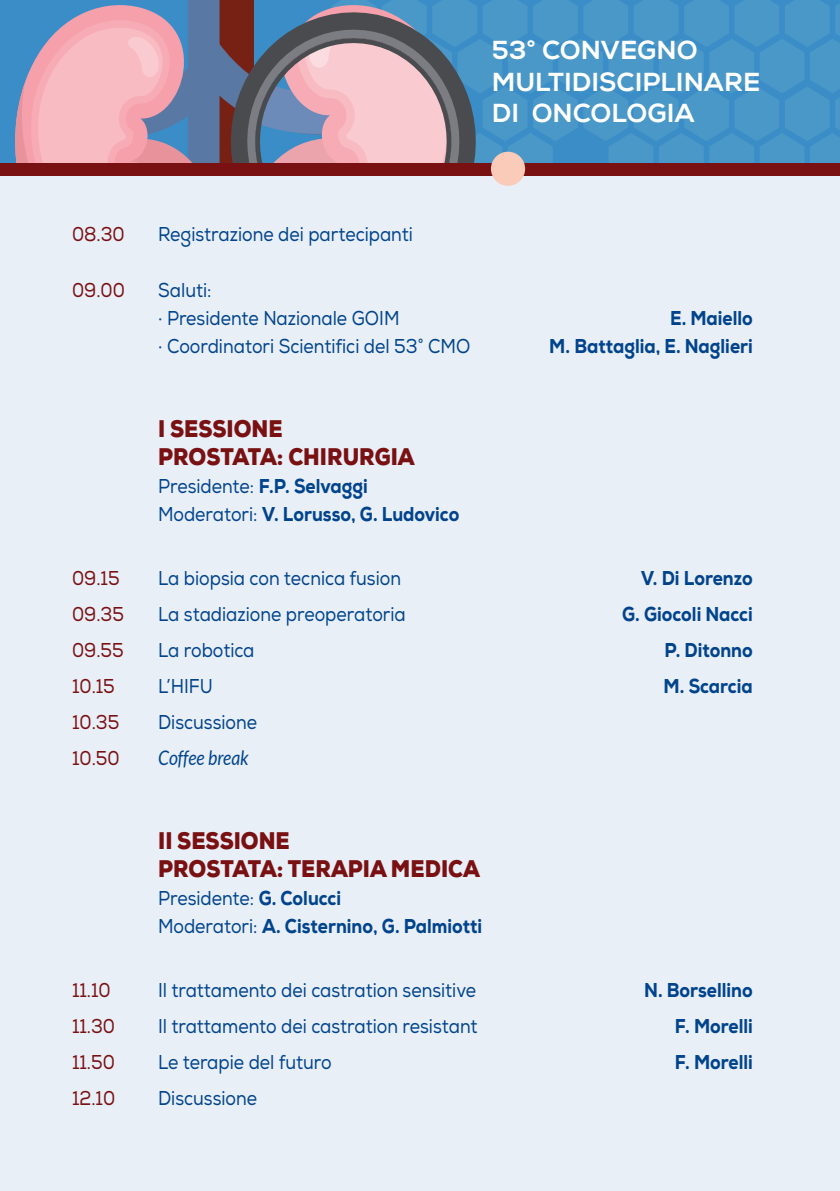
<style>
.page{position:relative;width:840px;height:1191px;background:#fff}
.page>*{position:absolute;margin:0;border:0;box-sizing:border-box;transform-origin:0 0}
.t1{font:800 26px/31.2px "Nexa";color:#fff}
.t2{font:900 24px "Nexa";color:#791113;scale:.88 1}
.t3{font:20px/28px "Nexa";color:#01448c;scale:.88 1}
.t4{font:800 20px/28px "Nexa";color:#01448c;scale:.88 1}
.t5{font:20px "Nexa";color:#791113;scale:.88 1}
.t6{font:italic 20px "Lato";color:#01448c;scale:.88 1}
.s1{font-weight:400}
</style>
<div class="page">
<div style="left:0;top:170px;width:839px;height:1021px;background:#e9eff7"></div>
<svg style="left:0;top:0;width:839px;height:163px;background:#7994b6"></svg>
<div style="left:0;top:163px;width:839px;height:13px;background:#791113"></div>
<div style="left:490px;top:152px;width:35px;height:34px;background:#fbcbba;border-radius:50%"></div>
<p class="t5" style="left:72px;top:222px;width:61px">08.30</p>
<p class="t3" style="left:158px;top:220px;width:291px">Registrazione dei partecipanti</p>
<p class="t5" style="left:72px;top:278px;width:61px">09.00</p>
<p class="t3" style="left:158px;top:276px;width:276px">Saluti:<br>· Presidente Nazionale GOIM</p>
<h1 class="t1" style="left:491px;top:35px;width:270px">53° CONVEGNO<br>MULTIDISCIPLINARE<br>DI ONCOLOGIA</h1>
<p class="t4" style="left:669px;top:304px;width:95px">E. Maiello</p>
<p class="t3" style="left:158px;top:332px;width:356px">· Coordinatori Scientifici del 53° CMO</p>
<p class="t4" style="left:549px;top:332px;width:233px">M. Battaglia, E. Naglieri</p>
<p class="t2" style="left:72px;top:413px;width:54px">I</p>
<p class="t2" style="left:170px;top:413px;width:17px">SESSIONE</p>
<p class="t2" style="left:72px;top:441px;width:27px">PROSTATA</p>
<p class="t2" style="left:277px;top:441px;width:30px">: CHIRURGIA</p>
<p class="t4" style="left:158px;top:472px;width:343px"><span class="s1">Presidente:</span> F.P. Selvaggi<br><span class="s1">Moderatori:</span> V. Lorusso, G. Ludovico</p>
<p class="t5" style="left:72px;top:566px;width:55px">09.15</p>
<p class="t3" style="left:158px;top:564px;width:277px">La biopsia con tecnica fusion</p>
<p class="t4" style="left:640px;top:564px;width:128px">V. Di Lorenzo</p>
<p class="t5" style="left:72px;top:602px;width:60px">09.35</p>
<p class="t3" style="left:158px;top:600px;width:283px">La stadiazione preoperatoria</p>
<p class="t4" style="left:622px;top:600px;width:150px">G. Giocoli Nacci</p>
<p class="t5" style="left:72px;top:638px;width:60px">09.55</p>
<p class="t3" style="left:158px;top:636px;width:111px">La robotica</p>
<p class="t4" style="left:664px;top:636px;width:102px">P. Ditonno</p>
<p class="t5" style="left:72px;top:674px;width:50px">10.15</p>
<p class="t3" style="left:158px;top:672px;width:64px">L’HIFU</p>
<p class="t4" style="left:663px;top:672px;width:103px">M. Scarcia</p>
<p class="t5" style="left:72px;top:710px;width:55px">10.35</p>
<p class="t3" style="left:158px;top:708px;width:114px">Discussione</p>
<p class="t5" style="left:72px;top:746px;width:55px">10.50</p>
<p class="t6" style="left:158px;top:746px;width:104px">Coffee break</p>
<p class="t2" style="left:72px;top:825px;width:39px">II</p>
<p class="t2" style="left:177px;top:825px;width:17px">SESSIONE</p>
<p class="t2" style="left:72px;top:853px;width:27px">PROSTATA</p>
<p class="t2" style="left:277px;top:853px;width:30px">: TERAPIA</p>
<p class="t2" style="left:391px;top:853px;width:73px">MEDICA</p>
<p class="t4" style="left:158px;top:884px;width:369px"><span class="s1">Presidente:</span> G. Colucci<br><span class="s1">Moderatori:</span> A. Cisternino, G. Palmiotti</p>
<p class="t5" style="left:72px;top:978px;width:45px">11.10</p>
<p class="t3" style="left:158px;top:976px;width:363px">Il trattamento dei castration sensitive</p>
<p class="t4" style="left:643px;top:976px;width:125px">N. Borsellino</p>
<p class="t5" style="left:72px;top:1014px;width:50px">11.30</p>
<p class="t3" style="left:158px;top:1012px;width:364px">Il trattamento dei castration resistant</p>
<p class="t4" style="left:674px;top:1012px;width:90px">F. Morelli</p>
<p class="t5" style="left:72px;top:1050px;width:50px">11.50</p>
<p class="t3" style="left:158px;top:1048px;width:198px">Le terapie del futuro</p>
<p class="t4" style="left:674px;top:1048px;width:90px">F. Morelli</p>
<p class="t5" style="left:72px;top:1086px;width:50px">12.10</p>
<p class="t3" style="left:158px;top:1084px;width:114px">Discussione</p>
</div>
